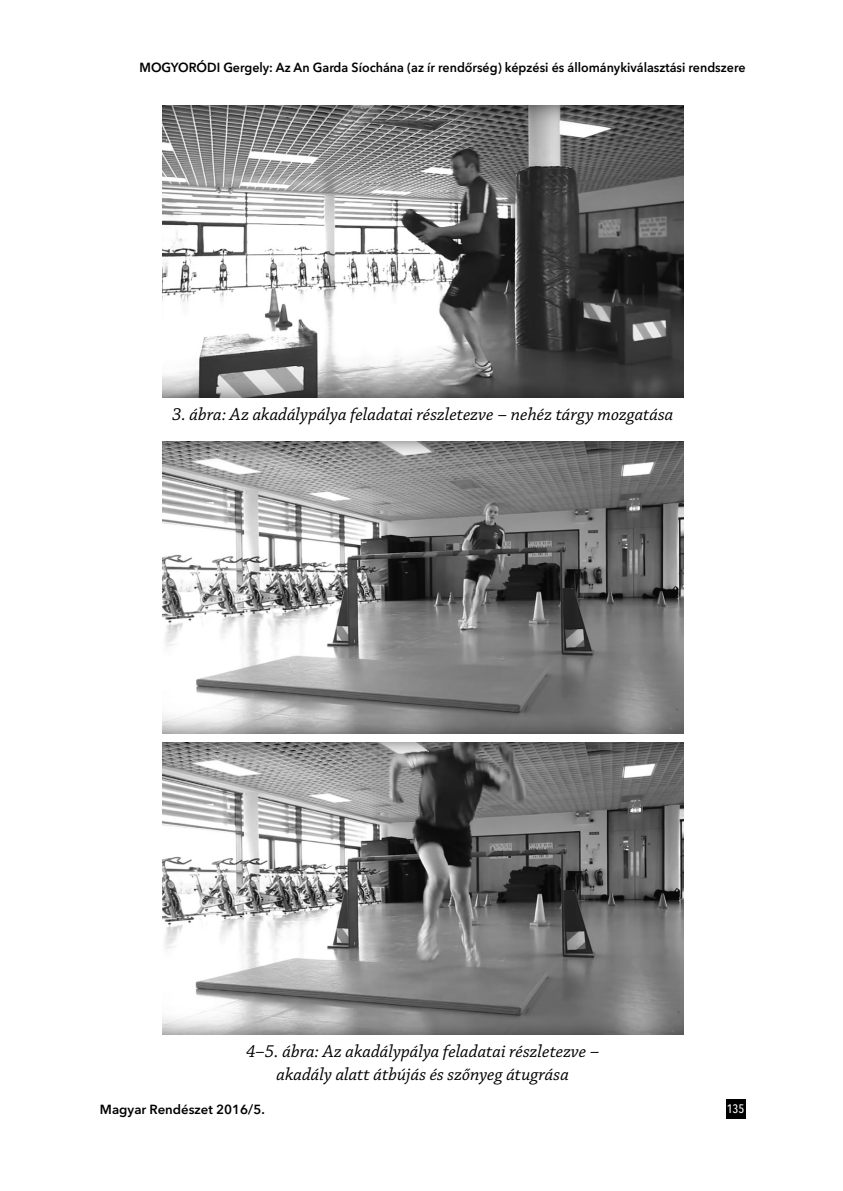
<style>
.page{position:relative;width:843px;height:1191px;background:#fff}
.page>*{position:absolute;margin:0;border:0;box-sizing:border-box;transform-origin:0 0}
.Szöveg_első_bekezdés{font:italic 18.38px/22.8px "Chaparral Pro";color:#000;text-align:center}
.t1{font:600 13.12px "Avenir Next LT Pro";color:#000;scale:.95 1}
.t2{font:600 13.12px "Avenir Next LT Pro";color:#000}
.t3{font:500 condensed 12.25px "Avenir Next LT Pro";color:#fff}
.s1{font-style:normal}
</style>
<div class="page">
<div style="left:725px;top:1098px;width:20px;height:20px;background:#000"></div>
<img style="left:162px;top:105px;width:521px;height:292px">
<img style="left:162px;top:441px;width:521px;height:292px">
<img style="left:162px;top:742px;width:521px;height:292px">
<p class="t1" style="left:139px;top:59px;width:639px">MOGYORÓDI Gergely: Az An Garda Síochána (az ír rendőrség) képzési és állománykiválasztási rendszere</p>
<p class="Szöveg_első_bekezdés" style="left:172px;top:403px;width:502px">3. ábra: Az akadálypálya feladatai részletezve <span class="s1">–</span> nehéz tárgy mozgatása</p>
<p class="Szöveg_első_bekezdés" style="left:246px;top:1040px;width:354px">4–5. ábra: Az akadálypálya feladatai részletezve – akadály alatt átbújás és szőnyeg átugrása</p>
<p class="t2" style="left:100px;top:1101px;width:166px">Magyar Rendészet 2016/5.</p>
<p class="t3" style="left:726px;top:1101px;width:19px">135</p>
</div>
